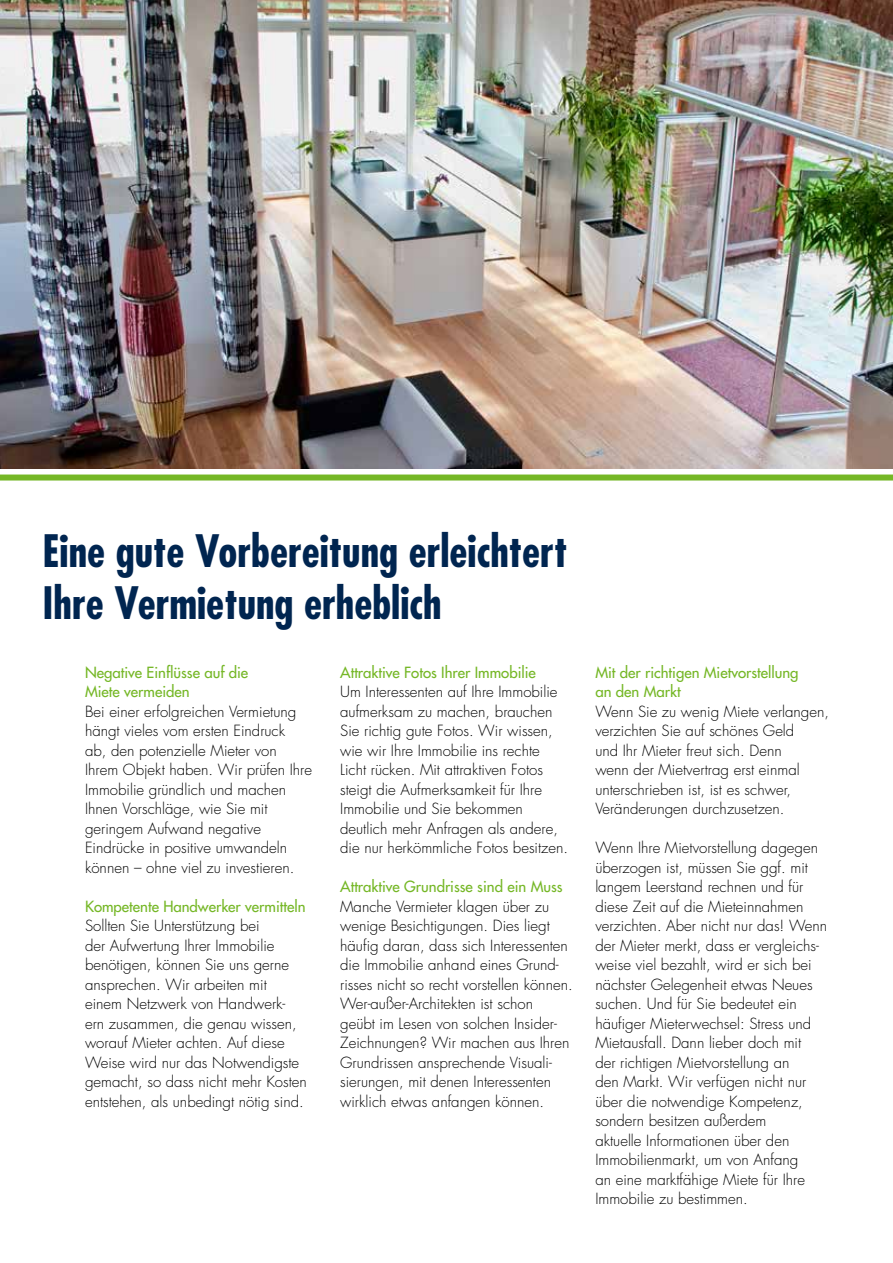
<style>
.page{position:relative;width:893px;height:1263px;background:#fff}
.page>*{position:absolute;margin:0;border:0;box-sizing:border-box;transform-origin:0 0}
.t1{font:700 condensed 43.5px/52.5px "Futura";color:#002550}
.t2{font:300 15px/19.5px "Futura";color:#000}
.t3{font:15px/19.5px "Futura";color:#75b726}
</style>
<div class="page">
<div style="left:0;top:474px;width:893px;height:6px;background:#75b726"></div>
<img style="left:0;top:0;width:893px;height:468px">
<h1 class="t1" style="left:43px;top:524px;width:526px">Eine gute Vorbereitung erleichtert<br>Ihre Vermietung erheblich</h1>
<p class="t3" style="left:85px;top:662px;width:165px">Negative Einflüsse auf die<br>Miete vermeiden</p>
<p class="t2" style="left:85px;top:701px;width:228px">Bei einer erfolgreichen Vermietung hängt vieles vom ersten Eindruck<br>ab, den potenzielle Mieter von<br>Ihrem Objekt haben. Wir prüfen Ihre<br>Immobilie gründlich und machen<br>Ihnen Vorschläge, wie Sie mit geringem Aufwand negative<br>Eindrücke in positive umwandeln können – ohne viel zu investieren.</p>
<p class="t3" style="left:85px;top:896px;width:222px">Kompetente Handwerker vermitteln</p>
<p class="t2" style="left:85px;top:916px;width:223px">Sollten Sie Unterstützung bei<br>der Aufwertung Ihrer Immobilie benötigen, können Sie uns gerne ansprechen. Wir arbeiten mit einem Netzwerk von Handwerk&shy;ern zusammen, die genau wissen, worauf Mieter achten. Auf diese<br>Weise wird nur das Notwendigste gemacht, so dass nicht mehr Kosten entstehen, als unbedingt nötig sind.</p>
<p class="t3" style="left:340px;top:662px;width:197px">Attraktive Fotos Ihrer Immobilie</p>
<p class="t2" style="left:340px;top:682px;width:229px">Um Interessenten auf Ihre Immobilie aufmerksam zu machen, brauchen Sie richtig gute Fotos. Wir wissen, wie wir Ihre Immobilie ins rechte Licht rücken. Mit attraktiven Fotos steigt die Aufmerksamkeit für Ihre Immobilie und Sie bekommen deutlich mehr Anfragen als andere, die nur herkömmliche Fotos besitzen.</p>
<p class="t3" style="left:340px;top:877px;width:224px">Attraktive Grundrisse sind ein Muss</p>
<p class="t2" style="left:340px;top:896px;width:234px">Manche Vermieter klagen über zu wenige Besichtigungen. Dies liegt häufig daran, dass sich Interessenten die Immobilie anhand eines Grund&shy;risses nicht so recht vorstellen können.<br>Wer-außer-Architekten ist schon<br>geübt im Lesen von solchen Insider-Zeichnungen? Wir machen aus Ihren Grundrissen ansprechende Visuali&shy;sierungen, mit denen Interessenten wirklich etwas anfangen können.</p>
<p class="t3" style="left:595px;top:662px;width:205px">Mit der richtigen Mietvorstellung an den Markt</p>
<p class="t2" style="left:595px;top:701px;width:235px">Wenn Sie zu wenig Miete verlangen, verzichten Sie auf schönes Geld<br>und Ihr Mieter freut sich. Denn<br>wenn der Mietvertrag erst einmal unterschrieben ist, ist es schwer,<br>Veränderungen durchzusetzen.</p>
<p class="t2" style="left:595px;top:838px;width:233px">Wenn Ihre Mietvorstellung dagegen überzogen ist, müssen Sie ggf. mit langem Leerstand rechnen und für diese Zeit auf die Mieteinnahmen verzichten. Aber nicht nur das! Wenn der Mieter merkt, dass er vergleichs&shy;weise viel bezahlt, wird er sich bei nächster Gelegenheit etwas Neues suchen. Und für Sie bedeutet ein häufiger Mieterwechsel: Stress und Mietausfall. Dann lieber doch mit<br>der richtigen Mietvorstellung an<br>den Markt. Wir verfügen nicht nur über die notwendige Kompetenz, sondern besitzen außerdem<br>aktuelle Informationen über den Immobilienmarkt, um von Anfang<br>an eine marktfähige Miete für Ihre Immobilie zu bestimmen.</p>
</div>
